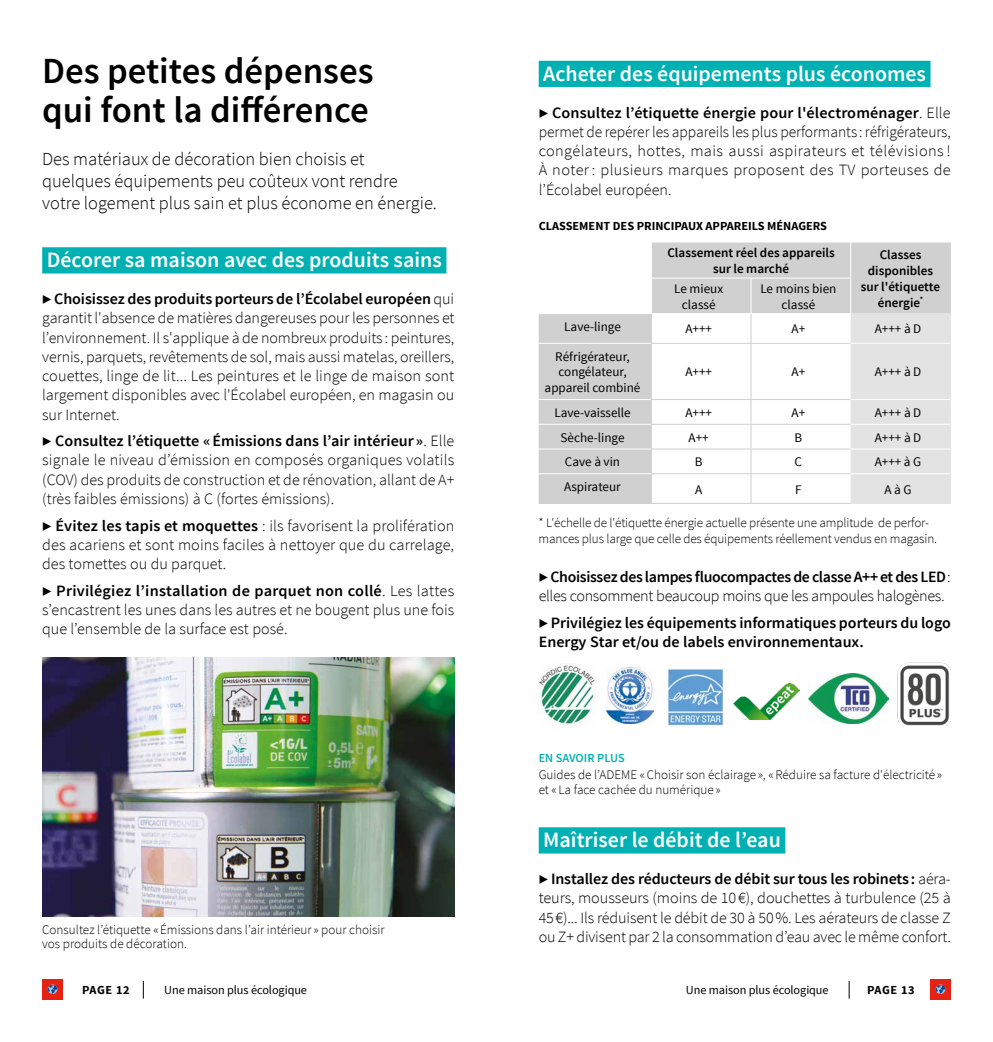
<style>
.page{position:relative;width:993px;height:1042px;background:#fff}
.page>*{position:absolute;margin:0;border:0;box-sizing:border-box;transform-origin:0 0}
.t1{font:600 36.75px/38.5px "Source Sans Pro";color:#000}
.t2{font:600 21.88px "Source Sans Pro";color:#fff}
.t3{font:300 18.38px/21.9px "Source Sans Pro";color:#000}
.t4{font:300 15.75px/19.2px "Source Sans Pro";letter-spacing:-.005em;color:#000;text-align:justify}
.t5{font:600 15.75px/19.2px "Source Sans Pro";color:#000}
.t6{font:300 13.12px/14.9px "Source Sans Pro";letter-spacing:-.01em;color:#000}
.t7{font:13.12px/15.8px "Source Sans Pro";color:#000;text-align:center}
.t8{font:600 13.12px/15.8px "Source Sans Pro";color:#000;text-align:center}
.t9{font:700 12.25px "Source Sans Pro";color:#000}
.t10{font:12.25px "Source Sans Pro";letter-spacing:-.005em;color:#000}
.t11{font:600 12.25px "Source Sans Pro";color:#00b1b3}
.s1{font-weight:600}
</style>
<div class="page">
<svg style="left:143px;top:981px;width:1px;height:17px"></svg>
<div style="left:42px;top:979px;width:21px;height:21px;background:#e42313"></div>
<svg style="left:48px;top:984px;width:9px;height:10px"></svg>
<svg style="left:848px;top:981px;width:1px;height:17px"></svg>
<div style="left:929px;top:979px;width:21px;height:21px;background:#e42313"></div>
<svg style="left:935px;top:984px;width:9px;height:10px"></svg>
<div style="left:42px;top:247px;width:404px;height:26px;background:#00b1b3"></div>
<img style="left:42px;top:658px;width:412px;height:258px">
<div style="left:538px;top:61px;width:392px;height:26px;background:#00b1b3"></div>
<div style="left:538px;top:827px;width:247px;height:26px;background:#00b1b3"></div>
<svg style="left:538px;top:243px;width:411px;height:260px"></svg>
<hr style="left:650px;top:278px;width:1px;height:35px;background:#fff">
<hr style="left:750px;top:278px;width:1px;height:35px;background:#fff">
<hr style="left:850px;top:278px;width:1px;height:35px;background:#fff">
<hr style="left:538px;top:343px;width:112px;height:1px;background:#fff">
<svg style="left:650px;top:314px;width:1px;height:29px"></svg>
<svg style="left:750px;top:314px;width:1px;height:29px"></svg>
<hr style="left:650px;top:344px;width:1px;height:55px;background:#d0d0d0">
<hr style="left:750px;top:344px;width:1px;height:55px;background:#d0d0d0">
<svg style="left:650px;top:400px;width:1px;height:103px"></svg>
<svg style="left:750px;top:400px;width:1px;height:103px"></svg>
<hr style="left:650px;top:343px;width:100px;height:1px;background:#d0d0d0">
<hr style="left:750px;top:343px;width:100px;height:1px;background:#d0d0d0">
<hr style="left:650px;top:399px;width:100px;height:1px;background:#d0d0d0">
<hr style="left:750px;top:399px;width:100px;height:1px;background:#d0d0d0">
<hr style="left:650px;top:424px;width:100px;height:1px;background:#d0d0d0">
<hr style="left:750px;top:424px;width:100px;height:1px;background:#d0d0d0">
<hr style="left:650px;top:448px;width:100px;height:1px;background:#d0d0d0">
<hr style="left:651px;top:503px;width:99px;height:1px;background:#d0d0d0">
<hr style="left:750px;top:448px;width:100px;height:1px;background:#d0d0d0">
<hr style="left:750px;top:503px;width:100px;height:1px;background:#d0d0d0">
<hr style="left:650px;top:473px;width:100px;height:1px;background:#d0d0d0">
<hr style="left:750px;top:473px;width:100px;height:1px;background:#d0d0d0">
<hr style="left:538px;top:313px;width:113px;height:1px;background:#fff">
<hr style="left:538px;top:399px;width:112px;height:1px;background:#fff">
<hr style="left:538px;top:424px;width:112px;height:1px;background:#fff">
<hr style="left:538px;top:448px;width:112px;height:1px;background:#fff">
<hr style="left:538px;top:473px;width:112px;height:1px;background:#fff">
<hr style="left:538px;top:503px;width:113px;height:1px;background:#d0d0d0">
<hr style="left:651px;top:313px;width:99px;height:1px;background:#fff">
<hr style="left:750px;top:313px;width:100px;height:1px;background:#fff">
<hr style="left:650px;top:243px;width:1px;height:35px;background:#fff">
<hr style="left:850px;top:243px;width:1px;height:35px;background:#fff">
<hr style="left:538px;top:278px;width:113px;height:1px;background:#fff">
<hr style="left:651px;top:278px;width:99px;height:1px;background:#fff">
<hr style="left:750px;top:278px;width:100px;height:1px;background:#fff">
<hr style="left:949px;top:243px;width:1px;height:35px;background:#d0d0d0">
<hr style="left:949px;top:278px;width:1px;height:36px;background:#d0d0d0">
<div style="left:850px;top:314px;width:100px;height:189px;background:#e3e3e3"></div>
<hr style="left:850px;top:503px;width:100px;height:1px;background:#e3e3e3">
<hr style="left:850px;top:343px;width:99px;height:1px;background:#fff">
<hr style="left:850px;top:399px;width:99px;height:1px;background:#fff">
<hr style="left:850px;top:424px;width:99px;height:1px;background:#fff">
<hr style="left:850px;top:448px;width:99px;height:1px;background:#fff">
<hr style="left:850px;top:473px;width:99px;height:1px;background:#fff">
<img style="left:606px;top:667px;width:47px;height:56px">
<img style="left:538px;top:664px;width:57px;height:60px">
<img style="left:668px;top:668px;width:54px;height:58px">
<img style="left:808px;top:674px;width:80px;height:50px">
<img style="left:733px;top:683px;width:65px;height:36px">
<img style="left:897px;top:662px;width:53px;height:64px">
<h1 class="t1" style="left:42px;top:53px;width:333px">Des petites dépenses qui font la différence</h1>
<p class="t3" style="left:42px;top:148px;width:396px">Des matériaux de décoration bien choisis et quelques équipements peu coûteux vont rendre votre logement plus sain et plus économe en énergie.</p>
<h2 class="t2" style="left:47px;top:246px;width:396px">Décorer sa maison avec des produits sains</h2>
<p class="t4" style="left:42px;top:289px;width:414px"><span class="s1">▶ Choisissez des produits porteurs de l’Écolabel européen</span> qui garantit l'absence de matières dangereuses pour les personnes et l’environnement. Il s'applique à de nombreux produits : peintures, vernis, parquets, revêtements de sol, mais aussi matelas, oreillers, couettes, linge de lit... Les peintures et le linge de maison sont largement disponibles avec l'Écolabel européen, en magasin ou sur Internet.</p>
<p class="t4" style="left:42px;top:431px;width:413px"><span class="s1">▶ Consultez l’étiquette «Émissions dans l’air intérieur »</span>. Elle signale le niveau d’émission en composés organiques volatils (COV) des produits de construction et de rénovation, allant de A+ (très faibles émissions) à C (fortes émissions).</p>
<p class="t4" style="left:42px;top:516px;width:413px"><span class="s1">▶ Évitez les tapis et moquettes</span> : ils favorisent la prolifération des acariens et sont moins faciles à nettoyer que du carrelage, des tomettes ou du parquet.</p>
<p class="t4" style="left:42px;top:581px;width:413px"><span class="s1">▶ Privilégiez l’installation de parquet non collé</span>. Les lattes s’encastrent les unes dans les autres et ne bougent plus une fois que l’ensemble de la surface est posé.</p>
<p class="t6" style="left:42px;top:922px;width:344px">Consultez l’étiquette «Émissions dans l’air intérieur » pour choisir vos produits de décoration.</p>
<h2 class="t2" style="left:543px;top:60px;width:384px">Acheter des équipements plus économes</h2>
<p class="t4" style="left:538px;top:103px;width:413px"><span class="s1">▶ Consultez l’étiquette énergie pour l'électroménager</span>. Elle permet de repérer les appareils les plus performants : réfrigérateurs, congélateurs, hottes, mais aussi aspirateurs et télévisions !<br>À noter : plusieurs marques proposent des TV porteuses de l’Écolabel européen.</p>
<p class="t9" style="left:538px;top:218px;width:290px">CLASSEMENT DES PRINCIPAUX APPAREILS MÉNAGERS</p>
<p class="t8" style="left:667px;top:245px;width:169px">Classement réel des appareils sur le marché</p>
<p class="t8" style="left:860px;top:247px;width:81px">Classes disponibles sur l'étiquette énergie<sup>*</sup></p>
<p class="t7" style="left:674px;top:281px;width:50px">Le mieux classé</p>
<p class="t7" style="left:760px;top:281px;width:77px">Le moins bien classé</p>
<p class="t7" style="left:564px;top:319px;width:58px">Lave-linge</p>
<p class="t7" style="left:685px;top:321px;width:28px">A+++</p>
<p class="t7" style="left:791px;top:321px;width:15px">A+</p>
<p class="t7" style="left:874px;top:321px;width:48px">A+++ à D</p>
<p class="t7" style="left:544px;top:349px;width:97px">Réfrigérateur, congélateur, appareil combiné</p>
<p class="t7" style="left:685px;top:364px;width:28px">A+++</p>
<p class="t7" style="left:791px;top:364px;width:15px">A+</p>
<p class="t7" style="left:874px;top:364px;width:48px">A+++ à D</p>
<p class="t7" style="left:554px;top:405px;width:78px">Lave-vaisselle</p>
<p class="t7" style="left:685px;top:405px;width:28px">A+++</p>
<p class="t7" style="left:791px;top:405px;width:15px">A+</p>
<p class="t7" style="left:874px;top:405px;width:48px">A+++ à D</p>
<p class="t7" style="left:560px;top:429px;width:66px">Sèche-linge</p>
<p class="t7" style="left:688px;top:429px;width:22px">A++</p>
<p class="t7" style="left:794px;top:429px;width:9px">B</p>
<p class="t7" style="left:874px;top:429px;width:48px">A+++ à D</p>
<p class="t7" style="left:564px;top:454px;width:57px">Cave à vin</p>
<p class="t7" style="left:694px;top:454px;width:9px">B</p>
<p class="t7" style="left:794px;top:454px;width:9px">C</p>
<p class="t7" style="left:874px;top:454px;width:48px">A+++ à G</p>
<p class="t7" style="left:564px;top:479px;width:58px">Aspirateur</p>
<p class="t7" style="left:695px;top:481px;width:9px">A</p>
<p class="t7" style="left:794px;top:481px;width:8px">F</p>
<p class="t7" style="left:884px;top:481px;width:28px">A à G</p>
<p class="t6" style="left:538px;top:515px;width:400px;line-height:15.8px">* L'échelle de l'étiquette énergie actuelle présente une amplitude de perfor&shy;mances plus large que celle des équipements réellement vendus en magasin.</p>
<p class="t4" style="left:538px;top:567px;width:413px"><span class="s1">▶ Choisissezdes lampesfluocompactesde classeA++ etdes LED</span>: elles consomment beaucoup moins que les ampoules halogènes.</p>
<p class="t5" style="left:538px;top:614px;width:413px">▶ Privilégiez les équipements informatiques porteurs du logo<br>Energy Star et/ou de labels environnementaux.</p>
<p class="t11" style="left:538px;top:750px;width:88px">EN SAVOIR PLUS</p>
<p class="t6" style="left:538px;top:767px;width:405px">Guides de l’ADEME «Choisir son éclairage », «Réduire sa facture d'électricité » et « La face cachée du numérique »</p>
<h2 class="t2" style="left:543px;top:826px;width:239px">Maîtriser le débit de l’eau</h2>
<p class="t4" style="left:538px;top:869px;width:413px"><span class="s1">▶ Installez des réducteurs de débit sur tous les robinets:</span> aéra&shy;teurs, mousseurs (moins de 10€), douchettes à turbulence (25 à 45€)... Ils réduisent le débit de 30 à 50%. Les aérateurs de classe Z ou Z+ divisent par 2 la consommation d’eau avec le même confort.</p>
<p class="t9" style="left:82px;top:981px;width:49px">PAGE 12</p>
<p class="t10" style="left:164px;top:982px;width:144px">Une maison plus écologique</p>
<p class="t10" style="left:685px;top:982px;width:144px">Une maison plus écologique</p>
<p class="t9" style="left:866px;top:981px;width:49px">PAGE 13</p>
</div>
